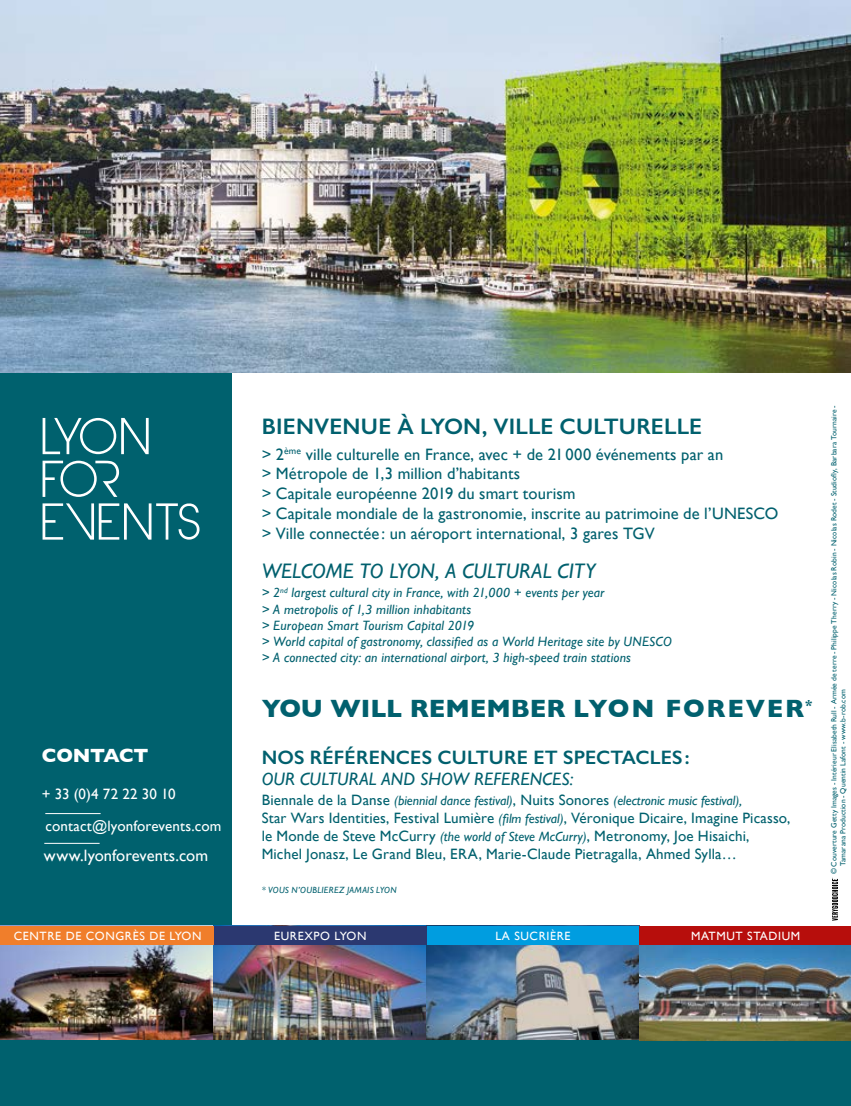
<style>
.page{position:relative;width:851px;height:1106px;background:#fff}
.page>*{position:absolute;margin:0;border:0;box-sizing:border-box;transform-origin:0 0}
.t1{font:700 25.5px "Gill Sans";letter-spacing:.005em;color:#01606e}
.t2{font:600 22.5px "Gill Sans";letter-spacing:.005em;color:#01606e}
.t3{font:italic 21px "Gill Sans";color:#01606e}
.t4{font:600 19.5px "Gill Sans";letter-spacing:.005em;color:#01606e}
.t5{font:700 19.5px "Gill Sans";letter-spacing:-.01em;color:#fff}
.t6{font:italic 18px "Gill Sans";letter-spacing:.005em;color:#01606e}
.t7{font:16.5px/19.8px "Gill Sans";letter-spacing:.005em;color:#01606e}
.t8{font:16.5px "Gill Sans";letter-spacing:.005em;color:#fff}
.t9{font:15px/18px "Gill Sans";letter-spacing:.01em;color:#00616e}
.t10{font:15px/32px "Gill Sans";letter-spacing:.005em;color:#fff}
.t11{font:italic 13.5px/16.2px "Gill Sans";letter-spacing:.01em;color:#01606e}
.t12{font:italic 13.5px "Gill Sans";color:#00616e}
.t13{font:12px "Gill Sans";letter-spacing:.05em;color:#fff}
.t14{font:italic 9px "Gill Sans";letter-spacing:.035em;color:#01606e}
.t15{font:7.5px/9px "Gill Sans";letter-spacing:.01em;color:#01606e}
.s1{font-style:normal;font-size:15px}
.s2{font-style:italic;font-size:13.5px}
.s3{font-family:"Helvetica Neue LT Std";font-stretch:condensed}
</style>
<div class="page">
<div style="left:0;top:0;width:232px;height:1106px;background:#00616e"></div>
<svg style="left:43px;top:503px;width:156px;height:36px"></svg>
<svg style="left:43px;top:418px;width:106px;height:36px"></svg>
<svg style="left:43px;top:460px;width:76px;height:37px"></svg>
<div style="left:204px;top:993px;width:646px;height:113px;background:#00616e"></div>
<img style="left:0;top:0;width:850px;height:372px">
<img style="left:0;top:944px;width:639px;height:95px">
<div style="left:426px;top:926px;width:213px;height:18px;background:#009de0"></div>
<img style="left:639px;top:944px;width:211px;height:96px">
<div style="left:214px;top:926px;width:212px;height:18px;background:#2b3870"></div>
<div style="left:0;top:926px;width:214px;height:18px;background:#f07e2b"></div>
<div style="left:639px;top:926px;width:211px;height:18px;background:#b70e0c"></div>
<svg style="left:832px;top:877px;width:5px;height:43px"></svg>
<hr style="left:45px;top:813px;width:56px;height:1px;background:#fff">
<hr style="left:44px;top:843px;width:56px;height:1px;background:#fff">
<h2 class="t2" style="left:261px;top:413px;width:442px">BIENVENUE À LYON, VILLE CULTURELLE</h2>
<p class="t7" style="left:261px;top:444px;width:518px">&gt; 2<sup>ème</sup> ville culturelle en France, avec + de 21 000 événements par an<br>&gt; Métropole de 1,3 million d’habitants<br>&gt; Capitale européenne 2019 du smart tourism<br>&gt; Capitale mondiale de la gastronomie, inscrite au patrimoine de l’UNESCO &gt; Ville connectée : un aéroport international, 3 gares TGV</p>
<h3 class="t3" style="left:261px;top:559px;width:335px">WELCOME TO LYON, A CULTURAL CITY</h3>
<p class="t11" style="left:261px;top:585px;width:411px">&gt; 2<sup>nd</sup> largest cultural city in France, with 21,000 + events per year<br>&gt; A metropolis of 1,3 million inhabitants<br>&gt; European Smart Tourism Capital 2019<br>&gt; World capital of gastronomy, classified as a World Heritage site by UNESCO &gt; A connected city: an international airport, 3 high-speed train stations</p>
<h3 class="t5" style="left:42px;top:740px;width:108px">CONTACT</h3>
<p class="t10" style="left:42px;top:778px;width:181px">+ 33 (0)4 72 22 30 10 contact@lyonforevents.com</p>
<p class="t8" style="left:44px;top:846px;width:166px">www.lyonforevents.com</p>
<h1 class="t1" style="left:261px;top:688px;width:552px">YOU WILL REMEMBER LYON FOREVER<sup>*</sup></h1>
<h3 class="t4" style="left:261px;top:745px;width:429px">NOS RÉFÉRENCES CULTURE ET SPECTACLES:</h3>
<h3 class="t6" style="left:261px;top:769px;width:313px">OUR CULTURAL AND SHOW REFERENCES:</h3>
<p class="t12" style="left:261px;top:792px;width:482px"><span class="s1">Biennale de la Danse</span> (biennial dance festival)<span class="s1">, Nuits Sonores</span> (electronic music festival),</p>
<p class="t9" style="left:261px;top:808px;width:530px">Star Wars Identities, Festival Lumière <span class="s2">(film festival)</span>, Véronique Dicaire, Imagine Picasso, le Monde de Steve McCurry <span class="s2">(the world of Steve McCurry)</span>, Metronomy, Joe Hisaichi,<br>Michel Jonasz, Le Grand Bleu, ERA, Marie-Claude Pietragalla, Ahmed Sylla…</p>
<p class="t14" style="left:261px;top:885px;width:136px">* VOUS N’OUBLIEREZ JAMAIS LYON</p>
<p class="t13" style="left:14px;top:928px;width:189px">CENTRE DE CONGRÈS DE LYON</p>
<p class="t13" style="left:274px;top:928px;width:94px">EUREXPO LYON</p>
<p class="t13" style="left:495px;top:928px;width:77px">LA SUCRIÈRE</p>
<p class="t13" style="left:691px;top:928px;width:111px">MATMUT STADIUM</p>
<p class="t15" style="left:829px;top:866px;width:462px;text-indent:-8px;rotate:-90deg"><span class="s3">©</span> Couverture Getty Images - Intérieur Elisabeth Rull - Armée de terre - Philippe Therry - Nicolas Robin - Nicolas Rodet - Studiofly, Barbara Tournaire -<br>Tamarana Production - Quentin Lafont - www.b-rob.com</p>
</div>
